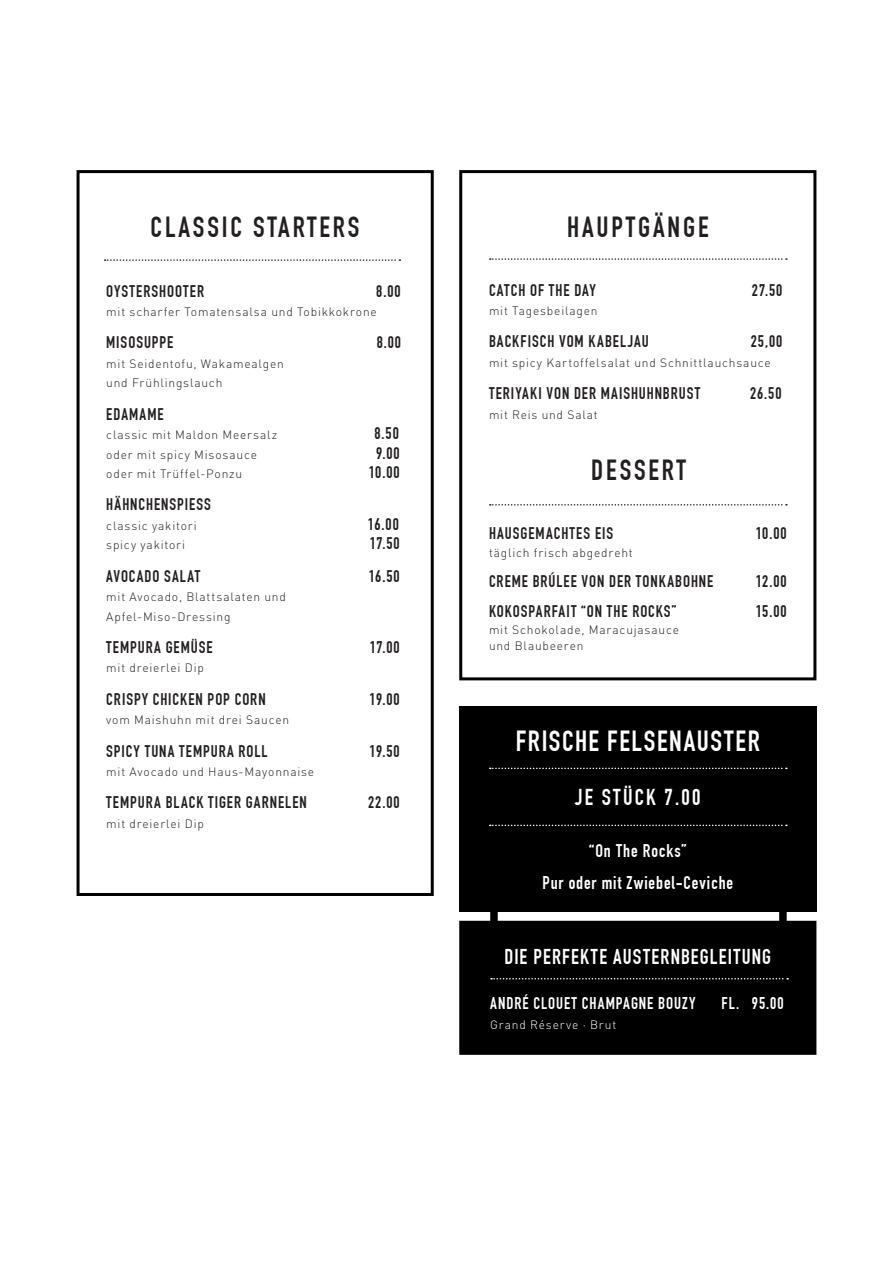
<style>
.page{position:relative;width:893px;height:1263px;background:#fff}
.page>*{position:absolute;margin:0;border:0;box-sizing:border-box;transform-origin:0 0}
.t1{font:700 28.5px "DIN Condensed";letter-spacing:.1em;color:#231f20}
.t2{font:700 28.5px "DIN Condensed";letter-spacing:.055em;color:#fff}
.t3{font:700 22.5px "DIN Condensed";letter-spacing:.1em;color:#fff}
.t4{font:700 21px "DIN Condensed";letter-spacing:.06em;color:#fff}
.t5{font:700 18px "DIN Condensed";letter-spacing:.05em;color:#fff}
.t6{font:700 16.65px "DIN Condensed";letter-spacing:.055em;color:#fff}
.t7{font:700 16.5px "DIN Condensed";letter-spacing:.06em;color:#231f20}
.t8{font:300 12px/19.5px "DIN Pro";letter-spacing:.065em;color:#231f20}
.t9{font:300 12px "DIN Pro";letter-spacing:.07em;color:#fff}
.s1{font-size:16.5px}
</style>
<div class="page">
<div style="left:77px;top:170px;width:357px;height:726px;border:3px solid #000"></div>
<svg style="left:105px;top:259px;width:295px;height:2px"></svg>
<div style="left:459px;top:706px;width:357px;height:205px;background:#000"></div>
<svg style="left:490px;top:768px;width:297px;height:1px"></svg>
<svg style="left:490px;top:825px;width:297px;height:1px"></svg>
<div style="left:459px;top:170px;width:357px;height:510px;background:#fff;border:3px solid #000"></div>
<svg style="left:490px;top:258px;width:297px;height:2px"></svg>
<svg style="left:490px;top:504px;width:297px;height:2px"></svg>
<div style="left:459px;top:921px;width:357px;height:134px;background:#000;border:3px solid #000"></div>
<svg style="left:491px;top:978px;width:297px;height:1px"></svg>
<p class="t1" style="left:151px;top:210px;width:210px">CLASSIC STARTERS</p>
<p class="t7" style="left:106px;top:281px;width:99px">OYSTERSHOOTER</p>
<p class="t7" style="left:376px;top:281px;width:26px">8.00</p>
<p class="t8" style="left:106px;top:302px;width:272px">mit scharfer Tomatensalsa und Tobikkokrone</p>
<p class="t7" style="left:106px;top:333px;width:69px">MISOSUPPE</p>
<p class="t7" style="left:377px;top:333px;width:26px">8.00</p>
<p class="t8" style="left:106px;top:353px;width:179px">mit Seidentofu, Wakamealgen und Frühlingslauch</p>
<p class="t7" style="left:106px;top:404px;width:59px">EDAMAME</p>
<p class="t8" style="left:106px;top:425px;width:172px">classic mit Maldon Meersalz</p>
<p class="t7" style="left:374px;top:424px;width:26px">8.50</p>
<p class="t8" style="left:106px;top:444px;width:152px">oder mit spicy Misosauce</p>
<p class="t7" style="left:376px;top:443px;width:25px">9.00</p>
<p class="t8" style="left:106px;top:464px;width:137px">oder mit Trüffel-Ponzu</p>
<p class="t7" style="left:369px;top:463px;width:32px">10.00</p>
<p class="t7" style="left:106px;top:495px;width:106px">HÄHNCHENSPIESS</p>
<p class="t8" style="left:106px;top:515px;width:92px">classic yakitori</p>
<p class="t7" style="left:368px;top:514px;width:32px">16.00</p>
<p class="t8" style="left:106px;top:535px;width:80px">spicy yakitori</p>
<p class="t7" style="left:370px;top:534px;width:31px">17.50</p>
<p class="t7" style="left:106px;top:566px;width:95px">AVOCADO SALAT</p>
<p class="t7" style="left:369px;top:566px;width:32px">16.50</p>
<p class="t8" style="left:106px;top:587px;width:181px">mit Avocado, Blattsalaten und<br>Apfel-Miso-Dressing</p>
<p class="t7" style="left:106px;top:637px;width:108px">TEMPURA GEMÜSE</p>
<p class="t7" style="left:370px;top:637px;width:31px">17.00</p>
<p class="t8" style="left:106px;top:658px;width:99px">mit dreierlei Dip</p>
<p class="t7" style="left:106px;top:689px;width:161px">CRISPY CHICKEN POP CORN</p>
<p class="t7" style="left:370px;top:689px;width:32px">19.00</p>
<p class="t8" style="left:106px;top:710px;width:184px">vom Maishuhn mit drei Saucen</p>
<p class="t7" style="left:106px;top:741px;width:163px">SPICY TUNA TEMPURA ROLL</p>
<p class="t7" style="left:370px;top:741px;width:32px">19.50</p>
<p class="t8" style="left:106px;top:761px;width:209px">mit Avocado und Haus-Mayonnaise</p>
<p class="t7" style="left:106px;top:793px;width:202px">TEMPURA BLACK TIGER GARNELEN</p>
<p class="t7" style="left:368px;top:793px;width:33px">22.00</p>
<p class="t8" style="left:106px;top:813px;width:99px">mit dreierlei Dip</p>
<p class="t1" style="left:567px;top:210px;width:143px">HAUPTGÄNGE</p>
<p class="t7" style="left:489px;top:280px;width:108px">CATCH OF THE DAY</p>
<p class="t7" style="left:752px;top:280px;width:32px">27.50</p>
<p class="t8" style="left:489px;top:300px;width:110px">mit Tagesbeilagen</p>
<p class="t7" style="left:489px;top:332px;width:161px">BACKFISCH VOM KABELJAU</p>
<p class="t7" style="left:751px;top:332px;width:33px">25,00</p>
<p class="t8" style="left:489px;top:352px;width:283px">mit spicy Kartoffelsalat und Schnittlauchsauce</p>
<p class="t7" style="left:489px;top:384px;width:213px">TERIYAKI VON DER MAISHUHNBRUST</p>
<p class="t7" style="left:750px;top:384px;width:33px">26.50</p>
<p class="t8" style="left:489px;top:404px;width:110px">mit Reis und Salat</p>
<p class="t1" style="left:591px;top:454px;width:96px">DESSERT</p>
<p class="t7" style="left:489px;top:524px;width:126px">HAUSGEMACHTES EIS</p>
<p class="t7" style="left:756px;top:524px;width:32px">10.00</p>
<p class="t8" style="left:489px;top:543px;width:145px">täglich frisch abgedreht</p>
<p class="t7" style="left:489px;top:572px;width:226px">CREME BRÚLEE VON DER TONKABOHNE</p>
<p class="t7" style="left:756px;top:572px;width:32px">12.00</p>
<p class="t7" style="left:489px;top:602px;width:189px">KOKOSPARFAIT “ON THE ROCKS”</p>
<p class="t7" style="left:756px;top:602px;width:32px">15.00</p>
<p class="t8" style="left:489px;top:619px;width:191px">mit Schokolade, Maracujasauce</p>
<p class="t8" style="left:489px;top:636px;width:96px">und Blaubeeren</p>
<p class="t2" style="left:516px;top:724px;width:246px">FRISCHE FELSENAUSTER</p>
<p class="t3" style="left:575px;top:784px;width:127px">JE STÜCK 7.00</p>
<p class="t5" style="left:589px;top:840px;width:99px">“On The Rocks”</p>
<p class="t5" style="left:542px;top:872px;width:192px">Pur oder mit Zwiebel-Ceviche</p>
<p class="t4" style="left:504px;top:944px;width:268px">DIE PERFEKTE AUSTERNBEGLEITUNG</p>
<p class="t6" style="left:490px;top:994px;width:207px">ANDR<span class="s1">É CLOUET</span> CHAMPAGNE BOUZY</p>
<p class="t6" style="left:722px;top:994px;width:64px">FL. 95.00</p>
<p class="t9" style="left:490px;top:1016px;width:128px">Grand Réserve · Brut</p>
</div>
